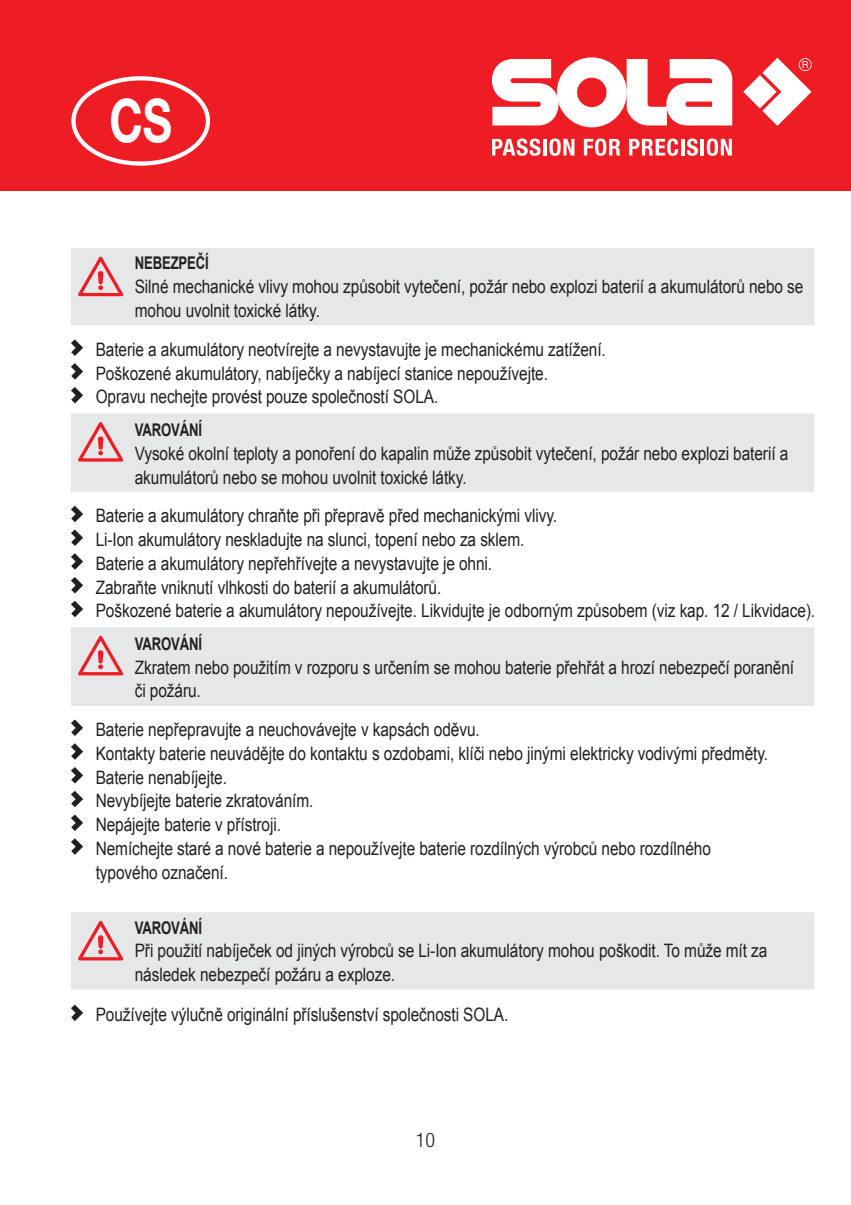
<style>
.page{position:relative;width:851px;height:1205px;background:#fff}
.page>*{position:absolute;margin:0;border:0;box-sizing:border-box;transform-origin:0 0}
.t1{font:700 60px "Helvetica Neue LTW1 G";color:#fff;scale:.75 1}
.t2{font:300 condensed 20px "Helvetica Neue LT Std";color:#231f20}
.t3{font:18.5px/23.8px "Arial";letter-spacing:-.005em;color:#231f20;scale:.83 1}
.t4{font:700 17.5px "Arial";letter-spacing:-.01em;color:#231f20;scale:.75 1}
</style>
<div class="page">
<div style="left:0;top:0;width:850px;height:191px;background:#ee1d23"></div>
<div style="left:71px;top:76px;width:139px;height:90px;border:4px solid #fff;border-radius:50%"></div>
<svg style="left:491px;top:57px;width:241px;height:70px"></svg>
<svg style="left:743px;top:58px;width:68px;height:68px"></svg>
<svg style="left:492px;top:139px;width:48px;height:17px"></svg>
<hr style="left:543px;top:139px;width:3px;height:16px;background:#fff">
<svg style="left:549px;top:139px;width:25px;height:17px"></svg>
<svg style="left:583px;top:139px;width:37px;height:17px"></svg>
<svg style="left:629px;top:139px;width:49px;height:17px"></svg>
<hr style="left:681px;top:139px;width:3px;height:16px;background:#fff">
<svg style="left:686px;top:139px;width:11px;height:17px"></svg>
<hr style="left:700px;top:139px;width:3px;height:16px;background:#fff">
<svg style="left:706px;top:139px;width:25px;height:17px"></svg>
<div style="left:71px;top:248px;width:743px;height:77px;background:#e6e7e9"></div>
<svg style="left:78px;top:257px;width:45px;height:39px;background:#e8b0b3"></svg>
<svg style="left:71px;top:339px;width:12px;height:17px"></svg>
<svg style="left:71px;top:363px;width:12px;height:17px"></svg>
<svg style="left:71px;top:387px;width:12px;height:16px"></svg>
<div style="left:71px;top:413px;width:743px;height:79px;background:#e6e7e9"></div>
<svg style="left:78px;top:422px;width:45px;height:40px;background:#e8b0b3"></svg>
<svg style="left:71px;top:506px;width:12px;height:16px"></svg>
<svg style="left:71px;top:529px;width:12px;height:17px"></svg>
<svg style="left:71px;top:553px;width:12px;height:17px"></svg>
<svg style="left:71px;top:577px;width:12px;height:16px"></svg>
<svg style="left:71px;top:601px;width:12px;height:16px"></svg>
<div style="left:71px;top:627px;width:743px;height:79px;background:#e6e7e9"></div>
<svg style="left:78px;top:636px;width:45px;height:39px;background:#e8b1b4"></svg>
<svg style="left:71px;top:719px;width:12px;height:17px"></svg>
<svg style="left:71px;top:743px;width:12px;height:17px"></svg>
<svg style="left:71px;top:767px;width:12px;height:16px"></svg>
<svg style="left:71px;top:791px;width:12px;height:16px"></svg>
<svg style="left:71px;top:814px;width:12px;height:17px"></svg>
<svg style="left:71px;top:838px;width:12px;height:17px"></svg>
<div style="left:71px;top:912px;width:743px;height:77px;background:#e6e7e9"></div>
<svg style="left:78px;top:921px;width:45px;height:39px;background:#e8b1b4"></svg>
<svg style="left:71px;top:1004px;width:12px;height:17px"></svg>
<h1 class="t1" style="left:109px;top:84px;width:85px">CS</h1>
<p class="t4" style="left:135px;top:251px;width:100px">NEBEZPEČÍ</p>
<p class="t3" style="left:135px;top:275px;width:807px">Silné mechanické vlivy mohou způsobit vytečení, požár nebo explozi baterií a akumulátorů nebo se mohou uvolnit toxické látky.</p>
<p class="t3" style="left:96px;top:338px;width:616px">Baterie a akumulátory neotvírejte a nevystavujte je mechanickému zatížení.<br>Poškozené akumulátory, nabíječky a nabíjecí stanice nepoužívejte.<br>Opravu nechejte provést pouze společností SOLA.</p>
<p class="t4" style="left:135px;top:418px;width:91px">VAROVÁNÍ</p>
<p class="t3" style="left:135px;top:442px;width:788px">Vysoké okolní teploty a ponoření do kapalin může způsobit vytečení, požár nebo explozi baterií a akumulátorů nebo se mohou uvolnit toxické látky.</p>
<p class="t3" style="left:96px;top:504px;width:868px">Baterie a akumulátory chraňte při přepravě před mechanickými vlivy.<br>Li-Ion akumulátory neskladujte na slunci, topení nebo za sklem.<br>Baterie a akumulátory nepřehřívejte a nevystavujte je ohni.<br>Zabraňte vniknutí vlhkosti do baterií a akumulátorů.<br>Poškozené baterie a akumulátory nepoužívejte. Likvidujte je odborným způsobem (viz kap. 12 / Likvidace).</p>
<p class="t4" style="left:135px;top:632px;width:91px">VAROVÁNÍ</p>
<p class="t3" style="left:135px;top:655px;width:796px">Zkratem nebo použitím v rozporu s určením se mohou baterie přehřát a hrozí nebezpečí poranění či požáru.</p>
<p class="t3" style="left:96px;top:718px;width:811px">Baterie nepřepravujte a neuchovávejte v kapsách oděvu.<br>Kontakty baterie neuvádějte do kontaktu s ozdobami, klíči nebo jinými elektricky vodivými předměty.<br>Baterie nenabíjejte.<br>Nevybíjejte baterie zkratováním.<br>Nepájejte baterie v přístroji.<br>Nemíchejte staré a nové baterie a nepoužívejte baterie rozdílných výrobců nebo rozdílného typového označení.</p>
<p class="t4" style="left:135px;top:916px;width:91px">VAROVÁNÍ</p>
<p class="t3" style="left:135px;top:939px;width:763px">Při použití nabíječek od jiných výrobců se Li-Ion akumulátory mohou poškodit. To může mít za následek nebezpečí požáru a exploze.</p>
<p class="t3" style="left:96px;top:1003px;width:498px">Používejte výlučně originální příslušenství společnosti SOLA.</p>
<p class="t2" style="left:416px;top:1128px;width:21px">10</p>
</div>
